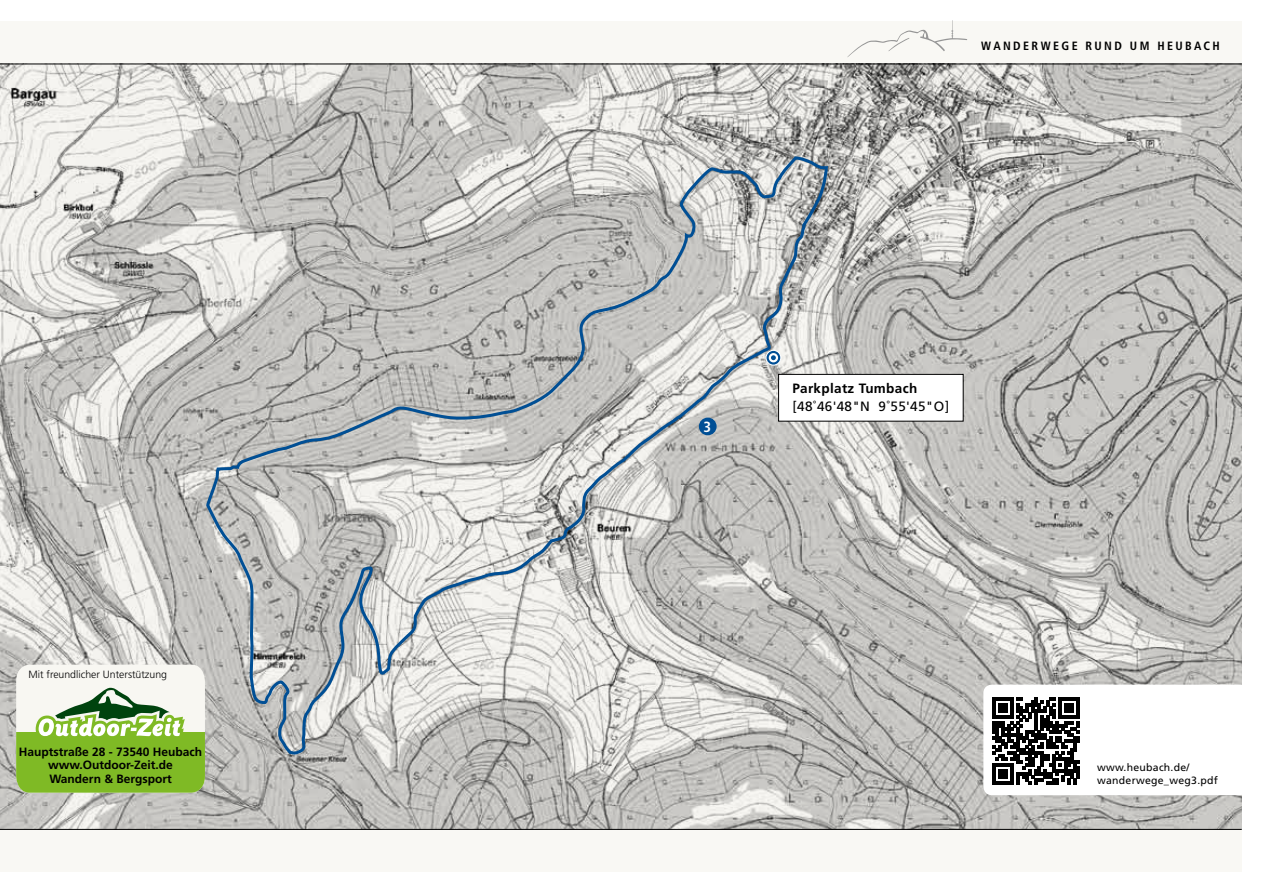
<style>
.page{position:relative;width:1263px;height:893px;background:#fff}
.page>*{position:absolute;margin:0;border:0;box-sizing:border-box;transform-origin:0 0}
.t1{font:700 condensed 14.7px "Frutiger";color:#fff}
.t2{font:13.5px "Frutiger";letter-spacing:.025em;color:#000}
.t3{font:700 13.5px "Frutiger";letter-spacing:.025em;color:#000}
.t4{font:700 12px/13.5px "Frutiger";color:#000;text-align:center}
.t5{font:700 condensed 12px "Frutiger";letter-spacing:.2em;color:#000}
.t6{font:10.5px/13.5px "Frutiger";letter-spacing:.025em;color:#000}
.t7{font:300 10.5px "Frutiger";color:#000}
</style>
<div class="page">
<div style="left:0;top:21px;width:1242px;height:851px;background:#f9f8f4"></div>
<img style="left:0;top:65px;width:1242px;height:764px">
<svg style="left:203px;top:154px;width:626px;height:604px"></svg>
<div style="left:699px;top:418px;width:18px;height:17px;background:#004f95;border-radius:50%"></div>
<div style="left:983px;top:685px;width:265px;height:110px;background:#fff;border-radius:9px"></div>
<svg style="left:993px;top:698px;width:87px;height:87px"></svg>
<div style="left:778px;top:374px;width:185px;height:47px;background:#fff"></div>
<div style="left:778px;top:374px;width:185px;height:48px;border:1px solid #000"></div>
<svg style="left:847px;top:20px;width:120px;height:37px"></svg>
<svg style="left:16px;top:665px;width:189px;height:128px"></svg>
<hr style="left:0;top:64px;width:1242px;height:1px;background:#000">
<hr style="left:0;top:829px;width:1242px;height:1px;background:#000">
<p class="t7" style="left:28px;top:669px;width:140px">Mit freundlicher Unterstützung</p>
<p class="t4" style="left:19px;top:745px;width:185px">Hauptstraße 28 - 73540 Heubach www.Outdoor-Zeit.de<br>Wandern &amp; Bergsport</p>
<p class="t5" style="left:981px;top:38px;width:240px">WANDERWEGE RUND UM HEUBACH</p>
<p class="t1" style="left:703px;top:418px;width:9px">3</p>
<p class="t3" style="left:792px;top:380px;width:126px">Parkplatz Tumbach</p>
<p class="t2" style="left:792px;top:398px;width:158px">[48˚46'48"N 9˚55'45"O]</p>
<p class="t6" style="left:1097px;top:760px;width:122px">www.heubach.de/ wanderwege_weg3.pdf</p>
</div>
